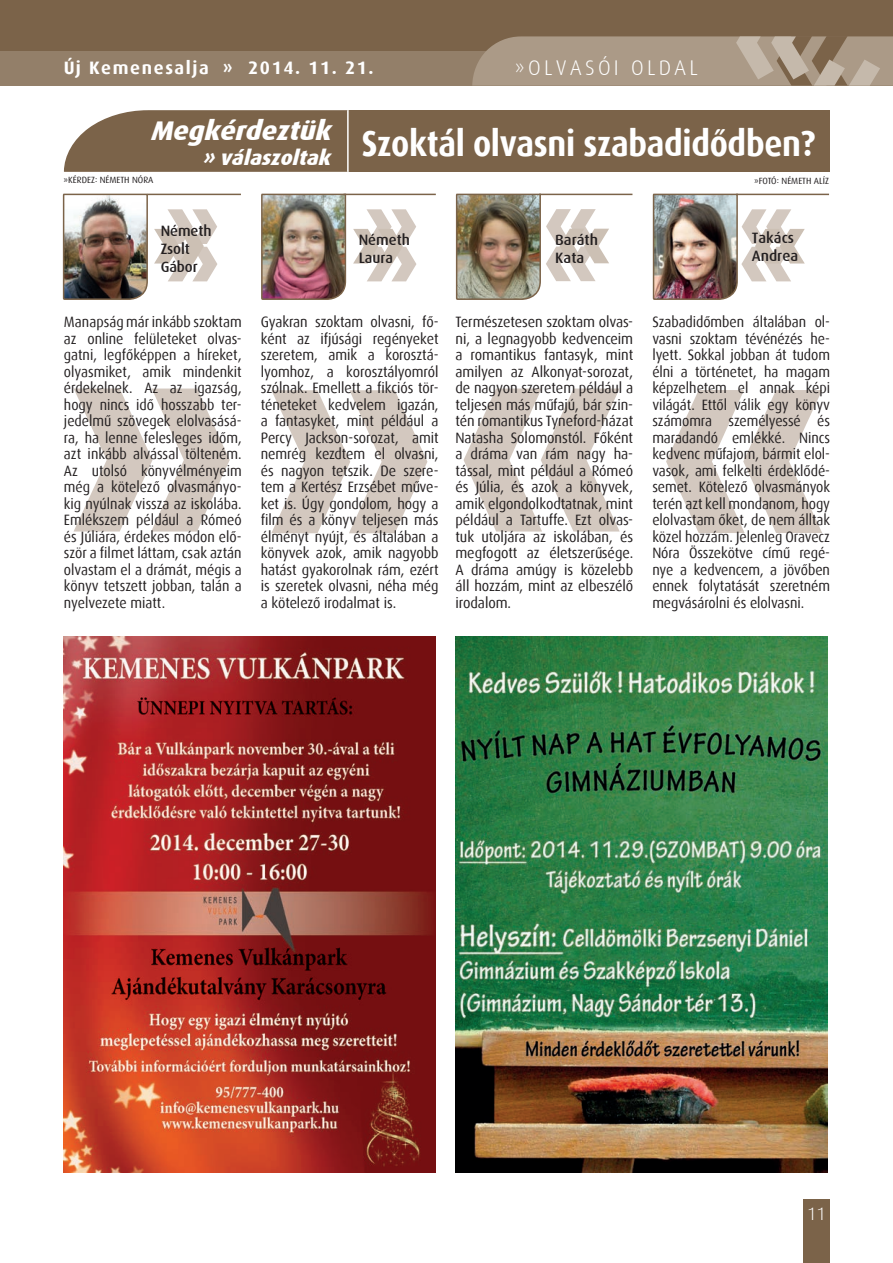
<style>
.page{position:relative;width:893px;height:1263px;background:#fff}
.page>*{position:absolute;margin:0;border:0;box-sizing:border-box;transform-origin:0 0}
.t1{font:700 36px "Dax";letter-spacing:-.01em;color:#fff;scale:.91 1}
.t2{font:italic 800 27px "Dax";color:#fff}
.t3{font:300 21.3px "Dax";letter-spacing:.15em;color:#fff}
.t4{font:700 18px "Dax";letter-spacing:.09em;color:#fff}
.t5{font:300 18px "Dax";color:#fff}
.t6{font:15px/16.5px "Dax";letter-spacing:-.005em;color:#231f20;text-align:justify;scale:.93 1}
.t7{font:15px/16.5px "Dax";letter-spacing:-.005em;color:#231f20;text-align:justify;scale:.94 1}
.t8{font:15px/16.5px "Dax";letter-spacing:-.005em;color:#231f20;text-align:justify;scale:.95 1}
.t9{font:500 15px/18px "Dax";color:#231f20}
.t10{font:9px "Dax";color:#231f20}
</style>
<div class="page">
<div style="left:0;top:0;width:893px;height:85px;background:#7b6349"></div>
<div style="left:0;top:52px;width:893px;height:34px;background:#937f69"></div>
<div style="left:803px;top:1199px;width:26px;height:64px;background:#7b6349"></div>
<svg style="left:472px;top:36px;width:421px;height:50px;background:#a99885"></svg>
<svg style="left:464px;top:388px;width:156px;height:143px"></svg>
<svg style="left:74px;top:388px;width:156px;height:143px"></svg>
<svg style="left:271px;top:390px;width:156px;height:143px"></svg>
<svg style="left:353px;top:209px;width:63px;height:72px"></svg>
<svg style="left:666px;top:390px;width:156px;height:143px"></svg>
<svg style="left:64px;top:110px;width:283px;height:62px;background:#846d55"></svg>
<div style="left:349px;top:110px;width:480px;height:62px;background:#7b6349"></div>
<img style="left:62px;top:193px;width:155px;height:107px">
<img style="left:261px;top:193px;width:86px;height:107px">
<img style="left:652px;top:193px;width:153px;height:107px">
<hr style="left:148px;top:194px;width:93px;height:1px;background:#7b6349">
<hr style="left:344px;top:194px;width:92px;height:1px;background:#7b6349">
<hr style="left:539px;top:194px;width:93px;height:1px;background:#7b6349">
<hr style="left:736px;top:194px;width:93px;height:1px;background:#7b6349">
<img style="left:455px;top:193px;width:154px;height:107px">
<img style="left:455px;top:637px;width:372px;height:535px">
<img style="left:64px;top:637px;width:372px;height:535px">
<p class="t4" style="left:64px;top:58px;width:311px">Új Kemenesalja » 2014. 11. 21.</p>
<h3 class="t3" style="left:514px;top:56px;width:185px">»OLVASÓI OLDAL</h3>
<h2 class="t2" style="left:150px;top:115px;width:189px">Megkérdeztük</h2>
<h1 class="t1" style="left:202px;top:124px;width:675px"><sub>»</sub> <sub>válaszoltak</sub> Szoktál olvasni szabadidődben?</h1>
<p class="t10" style="left:64px;top:175px;width:91px">»KÉRDEZ: NÉMETH NÓRA</p>
<p class="t10" style="left:754px;top:176px;width:76px">»FOTÓ: NÉMETH ALÍZ</p>
<p class="t9" style="left:161px;top:222px;width:52px">Németh<br>Zsolt<br>Gábor</p>
<p class="t9" style="left:359px;top:231px;width:53px">Németh<br>Laura</p>
<p class="t9" style="left:555px;top:231px;width:44px">Baráth<br>Kata</p>
<p class="t9" style="left:752px;top:229px;width:48px">Takács<br>Andrea</p>
<p class="t7" style="left:261px;top:314px;width:191px">Gyakran szoktam olvasni, fő&shy;ként az ifjúsági regényeket szeretem, amik a korosztá&shy;lyomhoz, a korosztályomról szólnak. Emellett a fikciós tör&shy;téneteket kedvelem igazán, a fantasyket, mint például a Percy Jackson-sorozat, amit nemrég kezdtem el olvasni, és nagyon tetszik. De szere&shy;tem a Kertész Erzsébet műve&shy;ket is. Úgy gondolom, hogy a film és a könyv teljesen más élményt nyújt, és általában a könyvek azok, amik nagyobb hatást gyakorolnak rám, ezért is szeretek olvasni, néha még a kötelező irodalmat is.</p>
<p class="t6" style="left:64px;top:314px;width:193px">Manapság már inkább szoktam az online felületeket olvas&shy;gatni, legfőképpen a híreket, olyasmiket, amik mindenkit érdekelnek. Az az igazság, hogy nincs idő hosszabb ter&shy;jedelmű szövegek elolvasásá&shy;ra, ha lenne felesleges időm, azt inkább alvással tölteném.<br>Az utolsó könyvélményeim még a kötelező olvasmányo&shy;kig nyúlnak vissza az iskolába.<br>Emlékszem például a Rómeó és Júliára, érdekes módon elő&shy;ször a filmet láttam, csak aztán olvastam el a drámát, mégis a könyv tetszett jobban, talán a nyelvezete miatt.</p>
<p class="t8" style="left:455px;top:314px;width:189px">Természetesen szoktam olvas&shy;ni, a legnagyobb kedvenceim a romantikus fantasyk, mint amilyen az Alkonyat-sorozat, de nagyon szeretem például a teljesen más műfajú, bár szin&shy;tén romantikus Tyneford-házat Natasha Solomonstól. Főként a dráma van rám nagy ha&shy;tással, mint például a Rómeó és Júlia, és azok a könyvek, amik elgondolkodtatnak, mint például a Tartuffe. Ezt olvas&shy;tuk utoljára az iskolában, és megfogott az életszerűsége.<br>A dráma amúgy is közelebb áll hozzám, mint az elbeszélő irodalom.</p>
<p class="t6" style="left:652px;top:314px;width:193px">Szabadidőmben általában ol&shy;vasni szoktam tévénézés he&shy;lyett. Sokkal jobban át tudom élni a történetet, ha magam képzelhetem el annak képi világát. Ettől válik egy könyv számomra személyessé és maradandó emlékké. Nincs kedvenc műfajom, bármit elol&shy;vasok, ami felkelti érdeklődé&shy;semet. Kötelező olvasmányok terén azt kell mondanom, hogy elolvastam őket, de nem álltak közel hozzám. Jelenleg Oravecz Nóra Összekötve című regé&shy;nye a kedvencem, a jövőben ennek folytatását szeretném megvásárolni és elolvasni.</p>
<p class="t5" style="left:807px;top:1203px;width:20px">11</p>
</div>
